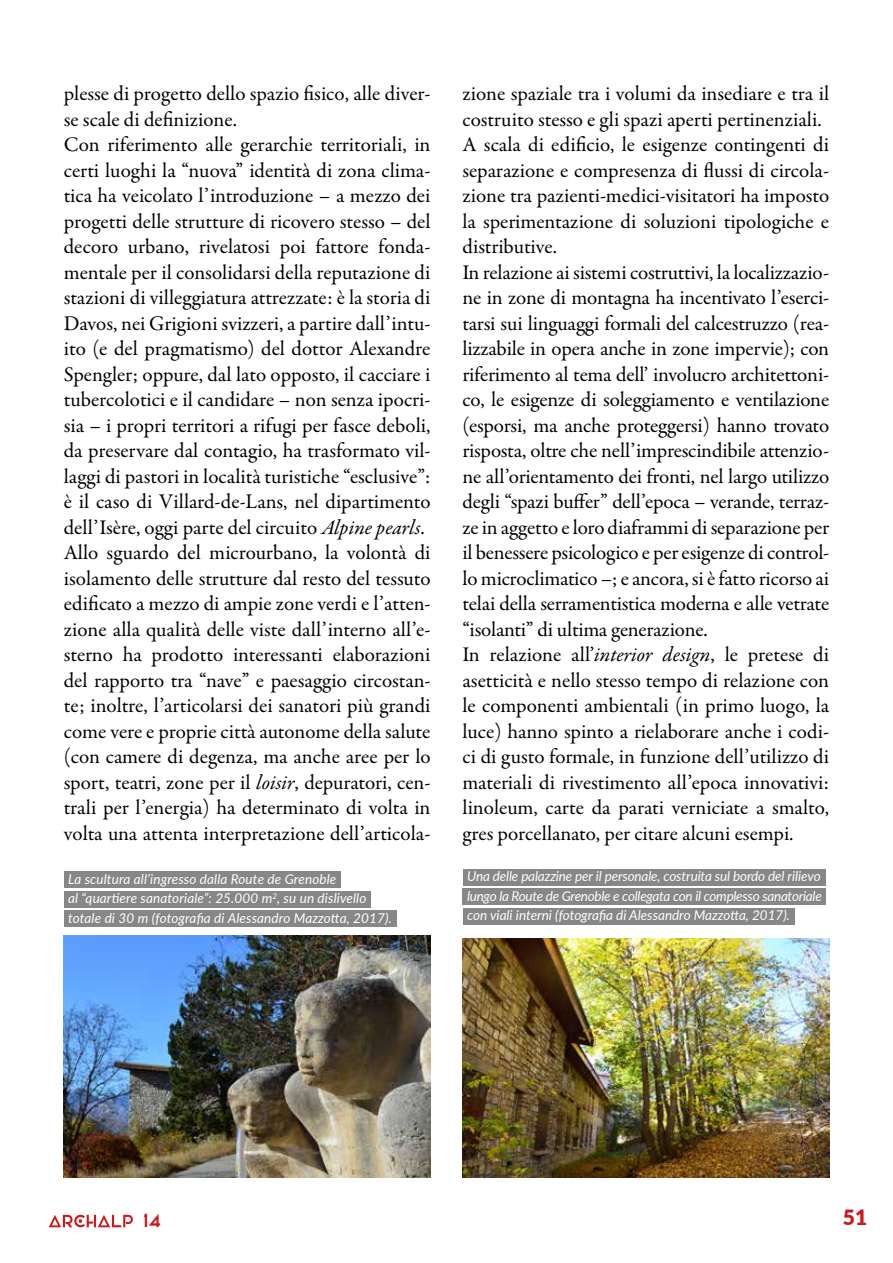
<style>
.page{position:relative;width:893px;height:1263px;background:#fff}
.page>*{position:absolute;margin:0;border:0;box-sizing:border-box;transform-origin:0 0}
.t1{font:21px/25.5px "Garamond Premr Pro";letter-spacing:-.005em;color:#000}
.t2{font:900 21px "Lato";color:#cd171a}
.t3{font:18px "Elianto";color:#cd171a}
.t4{font:italic 13.5px/19.5px "Lato";letter-spacing:.01em;color:#fff}
.s1{font-style:italic}
</style>
<div class="page">
<svg style="left:49px;top:1215px;width:84px;height:12px"></svg>
<img style="left:462px;top:939px;width:367px;height:239px">
<img style="left:63px;top:935px;width:367px;height:243px">
<div style="left:64px;top:872px;width:277px;height:16px;background:#878787"></div>
<div style="left:64px;top:891px;width:307px;height:16px;background:#878787"></div>
<div style="left:64px;top:911px;width:332px;height:16px;background:#878787"></div>
<div style="left:463px;top:869px;width:362px;height:16px;background:#878787"></div>
<div style="left:463px;top:888px;width:363px;height:16px;background:#878787"></div>
<div style="left:463px;top:908px;width:331px;height:16px;background:#878787"></div>
<p class="t1" style="left:64px;top:81px;width:368px">plesse di progetto dello spazio fisico, alle diver&shy;se scale di definizione.<br>Con riferimento alle gerarchie territoriali, in certi luoghi la “nuova” identità di zona clima&shy;tica ha veicolato l’introduzione – a mezzo dei progetti delle strutture di ricovero stesso – del decoro urbano, rivelatosi poi fattore fonda&shy;mentale per il consolidarsi della reputazione di stazioni di villeggiatura attrezzate: è la storia di Davos, nei Grigioni svizzeri, a partire dall’intu&shy;ito (e del pragmatismo) del dottor Alexandre Spengler; oppure, dal lato opposto, il cacciare i tubercolotici e il candidare – non senza ipocri&shy;sia – i propri territori a rifugi per fasce deboli, da preservare dal contagio, ha trasformato vil&shy;laggi di pastori in località turistiche “esclusive”: è il caso di Villard-de-Lans, nel dipartimento dell’Isère, oggi parte del circuito <span class="s1">Alpine pearls</span>.<br>Allo sguardo del microurbano, la volontà di isolamento delle strutture dal resto del tessuto edificato a mezzo di ampie zone verdi e l’atten&shy;zione alla qualità delle viste dall’interno all’e&shy;sterno ha prodotto interessanti elaborazioni del rapporto tra “nave” e paesaggio circostan&shy;te; inoltre, l’articolarsi dei sanatori più grandi come vere e proprie città autonome della salute (con camere di degenza, ma anche aree per lo sport, teatri, zone per il <span class="s1">loisir</span>, depuratori, cen&shy;trali per l’energia) ha determinato di volta in volta una attenta interpretazione dell’articola-</p>
<p class="t1" style="left:462px;top:81px;width:368px">zione spaziale tra i volumi da insediare e tra il costruito stesso e gli spazi aperti pertinenziali.<br>A scala di edificio, le esigenze contingenti di separazione e compresenza di flussi di circola&shy;zione tra pazienti-medici-visitatori ha imposto la sperimentazione di soluzioni tipologiche e distributive.<br>In relazione ai sistemi costruttivi, la localizzazio&shy;ne in zone di montagna ha incentivato l’eserci&shy;tarsi sui linguaggi formali del calcestruzzo (rea&shy;lizzabile in opera anche in zone impervie); con riferimento al tema dell’ involucro architettoni&shy;co, le esigenze di soleggiamento e ventilazione (esporsi, ma anche proteggersi) hanno trovato risposta, oltre che nell’imprescindibile attenzio&shy;ne all’orientamento dei fronti, nel largo utilizzo degli “spazi buffer” dell’epoca – verande, terraz&shy;ze in aggetto e loro diaframmi di separazione per il benessere psicologico e per esigenze di control&shy;lo microclimatico –; e ancora, si è fatto ricorso ai telai della serramentistica moderna e alle vetrate “isolanti” di ultima generazione.<br>In relazione all’<span class="s1">interior design</span>, le pretese di asetticità e nello stesso tempo di relazione con le componenti ambientali (in primo luogo, la luce) hanno spinto a rielaborare anche i codi&shy;ci di gusto formale, in funzione dell’utilizzo di materiali di rivestimento all’epoca innovativi: linoleum, carte da parati verniciate a smalto, gres porcellanato, per citare alcuni esempi.</p>
<p class="t4" style="left:68px;top:868px;width:325px">La scultura all’ingresso dalla Route de Grenoble<br>al “quartiere sanatoriale”: 25.000 m<sup>2</sup>, su un dislivello totale di 30 m (fotografia di Alessandro Mazzotta, 2017).</p>
<p class="t4" style="left:467px;top:866px;width:356px;text-align:justify">Una delle palazzine per il personale, costruita sul bordo del rilievo lungo la Route de Grenoble e collegata con il complesso sanatoriale con viali interni (fotografia di Alessandro Mazzotta, 2017).</p>
<p class="t3" style="left:143px;top:1210px;width:20px">14</p>
<p class="t2" style="left:843px;top:1201px;width:26px">51</p>
</div>
